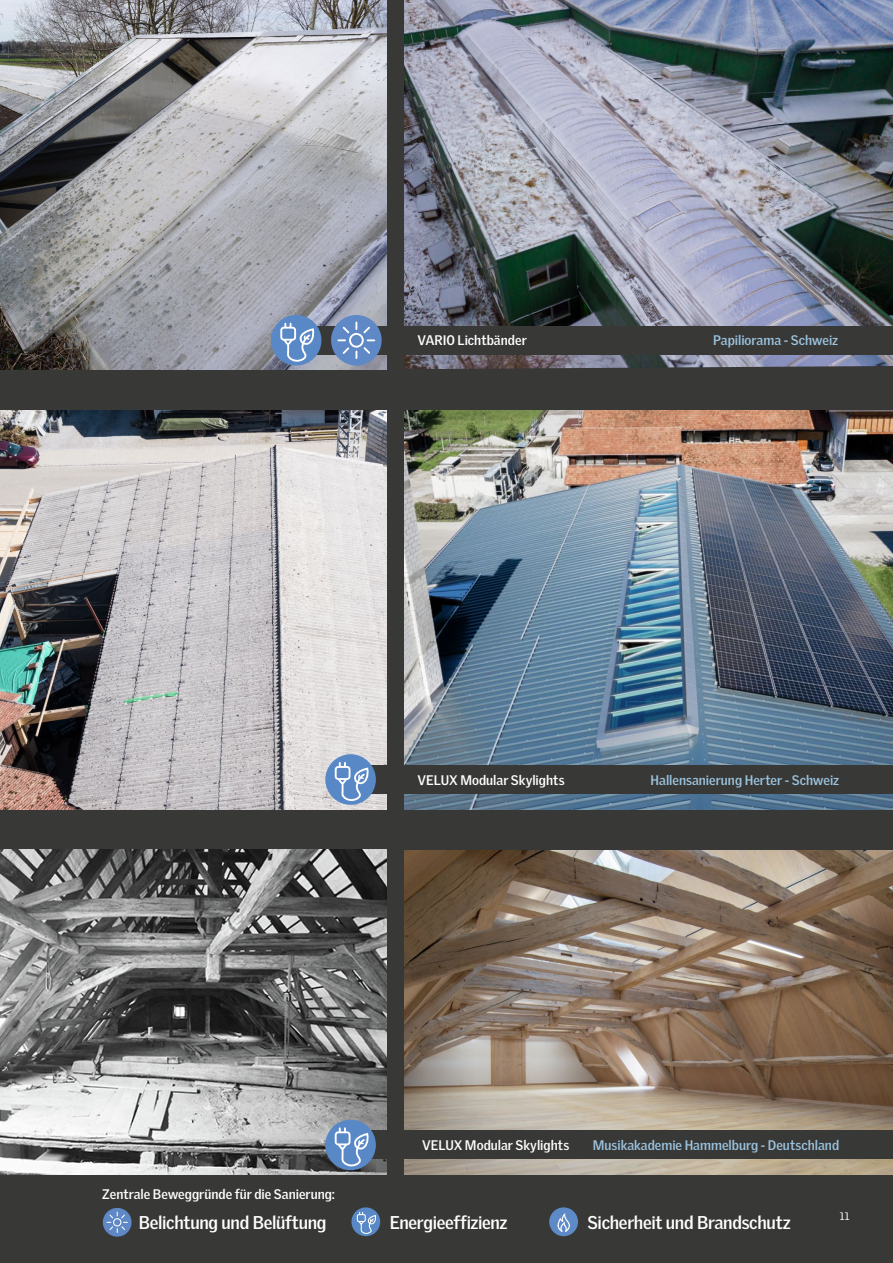
<style>
.page{position:relative;width:893px;height:1263px;background:#383837}
.page>*{position:absolute;margin:0;border:0;box-sizing:border-box;transform-origin:0 0}
.VDS_body{font:700 18px "Velux Gothic";letter-spacing:-.02em;color:#fff}
.ABC_REF_Copy{font:700 13.5px "Velux Gothic";color:#fff}
.ABC_REF_Copy-2{font:700 13.5px "Velux Gothic";color:#9bc3de}
.t1{font:10.5px "Velux Gothic";color:#fff}
</style>
<div class="page">
<img style="left:0;top:0;width:386px;height:370px">
<img style="left:404px;top:0;width:489px;height:369px">
<img style="left:0;top:850px;width:386px;height:325px">
<img style="left:404px;top:850px;width:489px;height:325px">
<div style="left:308px;top:326px;width:585px;height:28px;background:#383837"></div>
<div style="left:345px;top:1131px;width:548px;height:28px;background:#383837"></div>
<div style="left:331px;top:315px;width:51px;height:51px;background:#5e89c6;border-radius:50%"></div>
<svg style="left:338px;top:322px;width:36px;height:36px"></svg>
<div style="left:349px;top:333px;width:15px;height:15px;border:2px solid #fff;border-radius:50%"></div>
<img style="left:404px;top:411px;width:489px;height:398px">
<img style="left:0;top:411px;width:386px;height:398px">
<div style="left:345px;top:765px;width:548px;height:29px;background:#383837"></div>
<div style="left:325px;top:754px;width:51px;height:51px;background:#5988c6;border-radius:50%"></div>
<div style="left:335px;top:766px;width:15px;height:14px;border:2px solid #fff;border-radius:3px"></div>
<svg style="left:336px;top:763px;width:33px;height:42px"></svg>
<div style="left:325px;top:1119px;width:51px;height:51px;background:#5988c6;border-radius:50%"></div>
<div style="left:335px;top:1131px;width:15px;height:14px;border:2px solid #fff;border-radius:3px"></div>
<svg style="left:336px;top:1128px;width:33px;height:42px"></svg>
<div style="left:271px;top:315px;width:50px;height:51px;background:#5988c6;border-radius:50%"></div>
<div style="left:280px;top:327px;width:16px;height:14px;border:2px solid #fff;border-radius:3px"></div>
<svg style="left:282px;top:324px;width:33px;height:42px"></svg>
<svg style="left:103px;top:1208px;width:29px;height:29px"></svg>
<svg style="left:107px;top:1212px;width:20px;height:20px"></svg>
<div style="left:113px;top:1218px;width:8px;height:8px;border:1px solid #fff;border-radius:50%"></div>
<svg style="left:351px;top:1207px;width:29px;height:29px"></svg>
<div style="left:357px;top:1214px;width:9px;height:8px;border:1px solid #fff"></div>
<svg style="left:358px;top:1212px;width:19px;height:22px"></svg>
<div style="left:549px;top:1207px;width:29px;height:29px;background:#5e8ac7;border-radius:50%"></div>
<svg style="left:558px;top:1213px;width:12px;height:19px"></svg>
<p class="ABC_REF_Copy" style="left:418px;top:332px;width:111px">VARIO Lichtbänder</p>
<p class="ABC_REF_Copy-2" style="left:713px;top:332px;width:127px">Papiliorama - Schweiz</p>
<p class="ABC_REF_Copy" style="left:418px;top:772px;width:149px">VELUX Modular Skylights</p>
<p class="ABC_REF_Copy-2" style="left:650px;top:772px;width:190px">Hallensanierung Herter - Schweiz</p>
<p class="ABC_REF_Copy" style="left:102px;top:1186px;width:234px">Zentrale Beweggründe für die Sanierung:</p>
<p class="ABC_REF_Copy" style="left:422px;top:1137px;width:149px">VELUX Modular Skylights</p>
<p class="ABC_REF_Copy-2" style="left:593px;top:1137px;width:248px">Musikakademie Hammelburg - Deutschland</p>
<p class="VDS_body" style="left:139px;top:1212px;width:189px">Belichtung und Belüftung</p>
<p class="VDS_body" style="left:390px;top:1211px;width:119px">Energieeffizienz</p>
<p class="VDS_body" style="left:587px;top:1211px;width:205px">Sicherheit und Brandschutz</p>
<p class="t1" style="left:840px;top:1210px;width:11px">11</p>
</div>
